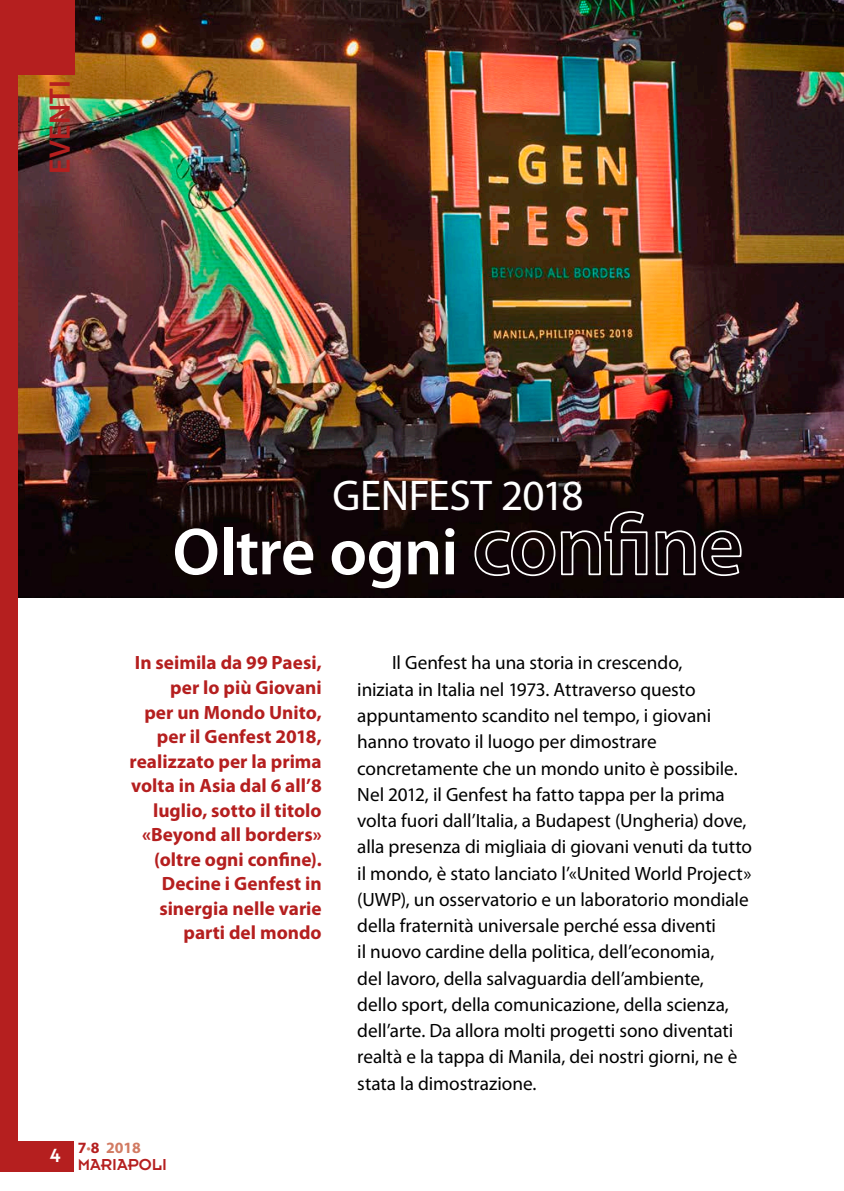
<style>
.page{position:relative;width:844px;height:1191px;background:#fff}
.page>*{position:absolute;margin:0;border:0;box-sizing:border-box;transform-origin:0 0}
.t1{font:600 66.85px "Myriad Pro";color:#fff}
.t2{font:43.23px "Myriad Pro";letter-spacing:-.04em;color:#fff}
.t3{font:600 29.75px "Myriad Pro";letter-spacing:.015em;color:#b51f1f}
.t4{font:19.25px/26.2px "Myriad Pro";letter-spacing:-.005em;color:#000}
.t5{font:700 19.25px/24.5px "Myriad Pro";color:#b51f1f;text-align:right}
.t6{font:17.5px "Insignia LT Std";color:#b51f1f}
.t7{font:700 15.75px "Myriad Pro";color:#d27b63}
.s1{color:#b51f1f}
.s2{font-weight:400}
</style>
<div class="page">
<img style="left:17px;top:0;width:826px;height:597px">
<div style="left:0;top:0;width:74px;height:74px;background:#b51f1f"></div>
<div style="left:0;top:0;width:17px;height:1171px;background:#b51f1f"></div>
<svg style="left:473px;top:510px;width:175px;height:67px;background:#2f2627"></svg>
<svg style="left:654px;top:529px;width:88px;height:48px;background:#3b3235"></svg>
<div style="left:0;top:1140px;width:74px;height:31px;background:#b51f1f"></div>
<h3 class="t3" style="left:41px;top:174px;width:96px;rotate:-90deg">eventi</h3>
<h2 class="t2" style="left:332px;top:469px;width:51px">GENFEST</h2>
<h2 class="t2" style="left:501px;top:469px;width:84px">2018</h2>
<h1 class="t1" style="left:172px;top:509px;width:287px">Oltre ogni</h1>
<p class="t5" style="left:129px;top:650px;width:194px">In seimila da 99 Paesi, per lo più Giovani<br>per un Mondo Unito, per il Genfest 2018, realizzato per la prima volta in Asia dal 6 all’8 luglio, sotto il titolo «Beyond all borders» (oltre ogni confine).<br>Decine i Genfest in sinergia nelle varie parti del mondo</p>
<p class="t4" style="left:357px;top:649px;width:396px;text-indent:35px">Il Genfest ha una storia in crescendo,<br>iniziata in Italia nel 1973. Attraverso questo appuntamento scandito nel tempo, i giovani hanno trovato il luogo per dimostrare concretamente che un mondo unito è possibile.<br>Nel 2012, il Genfest ha fatto tappa per la prima volta fuori dall’Italia, a Budapest (Ungheria) dove, alla presenza di migliaia di giovani venuti da tutto il mondo, è stato lanciato l’«United World Project» (UWP), un osservatorio e un laboratorio mondiale della fraternità universale perché essa diventi<br>il nuovo cardine della politica, dell’economia,<br>del lavoro, della salvaguardia dell’ambiente,<br>dello sport, della comunicazione, della scienza, dell’arte. Da allora molti progetti sono diventati realtà e la tappa di Manila, dei nostri giorni, ne è stata la dimostrazione.</p>
<p class="t7" style="left:78px;top:1137px;width:65px"><span class="s1">7</span><span class="s2">•</span><span class="s1">8</span> 2018</p>
<p class="t6" style="left:50px;top:1155px;width:119px"><sup>4</sup> MARIAPOLI</p>
</div>
